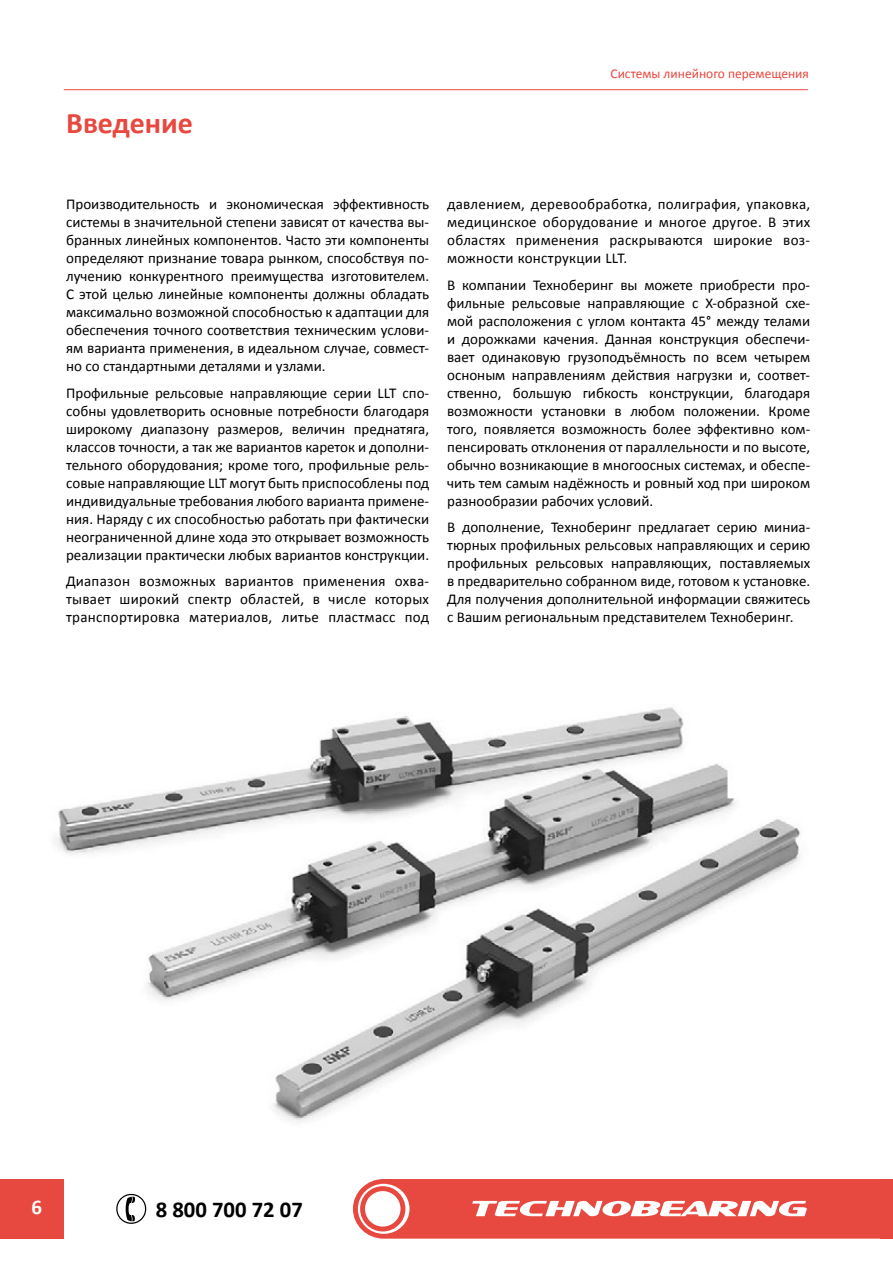
<style>
.page{position:relative;width:893px;height:1263px;background:#fff}
.page>*{position:absolute;margin:0;border:0;box-sizing:border-box;transform-origin:0 0}
.t1{font:700 30px "Calibri";color:#e7483f}
.t2{font:700 22.65px "Calibri";color:#000}
.t3{font:700 21px "Calibri";color:#fff}
.t4{font:15px/18px "Calibri";color:#000;text-align:justify}
.t5{font:13.5px "Calibri";color:#e7483f}
</style>
<div class="page">
<div style="left:880px;top:1179px;width:13px;height:60px;background:#e7483f"></div>
<svg style="left:353px;top:1179px;width:527px;height:59px;background:#ea655e"></svg>
<svg style="left:116px;top:1194px;width:30px;height:30px"></svg>
<div style="left:0;top:1179px;width:64px;height:60px;background:#e7483f"></div>
<img style="left:56px;top:707px;width:745px;height:416px">
<hr style="left:64px;top:89px;width:744px;height:1px;background:#e7483f">
<h1 class="t1" style="left:66px;top:102px;width:128px">Введение</h1>
<p class="t5" style="left:610px;top:64px;width:200px">Системы линейного перемещения</p>
<p class="t4" style="left:66px;top:195px;width:365px">Производительность и экономическая эффективность системы в значительной степени зависят от качества вы&shy;бранных линейных компонентов. Часто эти компоненты определяют признание товара рынком, способствуя по&shy;лучению конкурентного преимущества изготовителем.<br>С этой целью линейные компоненты должны обладать максимально возможной способностью к адаптации для обеспечения точного соответствия техническим услови&shy;ям варианта применения, в идеальном случае, совмест&shy;но со стандартными деталями и узлами.</p>
<p class="t4" style="left:66px;top:383px;width:365px">Профильные рельсовые направляющие серии LLT спо&shy;собны удовлетворить основные потребности благодаря широкому диапазону размеров, величин преднатяга, классов точности, а так же вариантов кареток и дополни&shy;тельного оборудования; кроме того, профильные рель&shy;совые направляющие LLT могут быть приспособлены под индивидуальные требования любого варианта примене&shy;ния. Наряду с их способностью работать при фактически неограниченной длине хода это открывает возможность реализации практически любых вариантов конструкции.</p>
<p class="t4" style="left:66px;top:572px;width:365px">Диапазон возможных вариантов применения охва&shy;тывает широкий спектр областей, в числе которых транспортировка материалов, литье пластмасс под</p>
<p class="t4" style="left:447px;top:195px;width:365px">давлением, деревообработка, полиграфия, упаковка, медицинское оборудование и многое другое. В этих областях применения раскрываются широкие воз&shy;можности конструкции LLT.</p>
<p class="t4" style="left:447px;top:275px;width:365px">В компании Техноберинг вы можете приобрести про&shy;фильные рельсовые направляющие с X-образной схе&shy;мой расположения с углом контакта 45° между телами и дорожками качения. Данная конструкция обеспечи&shy;вает одинаковую грузоподъёмность по всем четырем осноным направлениям действия нагрузки и, соответ&shy;ственно, большую гибкость конструкции, благодаря возможности установки в любом положении. Кроме того, появляется возможность более эффективно ком&shy;пенсировать отклонения от параллельности и по высоте, обычно возникающие в многоосных системах, и обеспе&shy;чить тем самым надёжность и ровный ход при широком разнообразии рабочих условий.</p>
<p class="t4" style="left:447px;top:518px;width:365px">В дополнение, Техноберинг предлагает серию миниа&shy;тюрных профильных рельсовых направляющих и серию профильных рельсовых направляющих, поставляемых в предварительно собранном виде, готовом к установке.<br>Для получения дополнительной информации свяжитесь с Вашим региональным представителем Техноберинг.</p>
<h3 class="t3" style="left:31px;top:1192px;width:12px">6</h3>
<h2 class="t2" style="left:156px;top:1193px;width:148px">8 800 700 72 07</h2>
</div>
